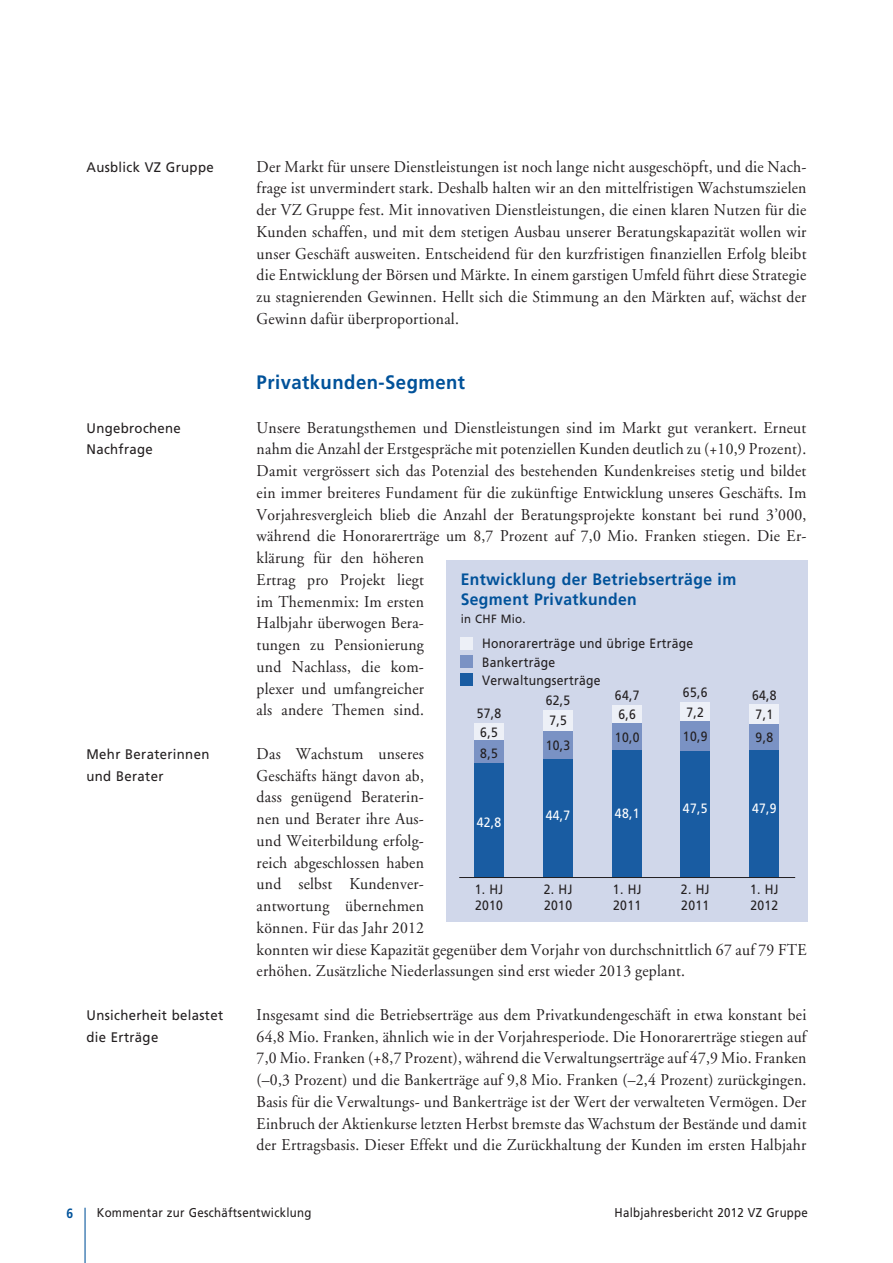
<style>
.page{position:relative;width:893px;height:1263px;background:#fff}
.page>*{position:absolute;margin:0;border:0;box-sizing:border-box;transform-origin:0 0}
.t1{font:700 19.5px "Frutiger LT";letter-spacing:.025em;color:#01529a;scale:.95 1}
.t2{font:16.5px/21.8px "Adobe Garamond";letter-spacing:.015em;color:#231f20;text-align:justify;scale:.95 1}
.t3{font:700 16.5px/19.8px "Frutiger LT";letter-spacing:.025em;color:#01529a;scale:.95 1}
.t4{font:13.8px/21.8px "Frutiger";letter-spacing:.025em;color:#231f20;scale:.95 1}
.t5{font:13.5px/16.2px "Frutiger LT";letter-spacing:.025em;color:#231f20;scale:.9 1}
.t6{font:13.5px "Frutiger LT";letter-spacing:.025em;color:#fff;scale:.9 1}
.t7{font:700 13.5px "Frutiger LT";color:#01529a;scale:.9 1}
.t8{font:12.75px "Frutiger LT";letter-spacing:.025em;color:#231f20;scale:.9 1}
.t9{font:12px "Frutiger LT";letter-spacing:.025em;color:#231f20;scale:.95 1}
</style>
<div class="page">
<hr style="left:85px;top:1208px;width:1px;height:55px;background:#01529a">
<div style="left:446px;top:560px;width:362px;height:362px;background:#d0d7ea"></div>
<div style="left:460px;top:637px;width:13px;height:13px;background:#edf0f7"></div>
<div style="left:460px;top:655px;width:13px;height:13px;background:#7a92c4"></div>
<div style="left:460px;top:673px;width:13px;height:13px;background:#195ca2"></div>
<div style="left:543px;top:710px;width:30px;height:168px;background:#edf0f7"></div>
<div style="left:543px;top:758px;width:30px;height:120px;background:#195ca2"></div>
<div style="left:543px;top:731px;width:30px;height:27px;background:#7a92c4"></div>
<div style="left:612px;top:705px;width:30px;height:173px;background:#edf0f7"></div>
<div style="left:612px;top:749px;width:30px;height:129px;background:#195ca2"></div>
<div style="left:612px;top:723px;width:30px;height:26px;background:#7a92c4"></div>
<div style="left:474px;top:723px;width:30px;height:155px;background:#edf0f7"></div>
<div style="left:474px;top:763px;width:30px;height:115px;background:#195ca2"></div>
<div style="left:474px;top:741px;width:30px;height:22px;background:#7a92c4"></div>
<div style="left:680px;top:702px;width:30px;height:176px;background:#edf0f7"></div>
<div style="left:680px;top:751px;width:30px;height:127px;background:#195ca2"></div>
<div style="left:680px;top:722px;width:30px;height:29px;background:#7a92c4"></div>
<div style="left:749px;top:705px;width:30px;height:173px;background:#edf0f7"></div>
<div style="left:749px;top:750px;width:30px;height:128px;background:#195ca2"></div>
<div style="left:749px;top:724px;width:30px;height:26px;background:#7a92c4"></div>
<hr style="left:459px;top:877px;width:336px;height:1px;background:#231f20">
<p class="t4" style="left:87px;top:156px;width:135px">Ausblick VZ Gruppe</p>
<p class="t4" style="left:87px;top:417px;width:101px">Ungebrochene<br>Nachfrage</p>
<p class="t4" style="left:87px;top:743px;width:131px">Mehr Beraterinnen und Berater</p>
<p class="t4" style="left:87px;top:1004px;width:145px">Unsicherheit belastet die Erträge</p>
<p class="t2" style="left:257px;top:156px;width:580px">Der Markt für unsere Dienstleistungen ist noch lange nicht ausgeschöpft, und die Nach&shy;frage ist unvermindert stark. Deshalb halten wir an den mittelfristigen Wachstumszielen der VZ Gruppe fest. Mit innovativen Dienstleistungen, die einen klaren Nutzen für die Kunden schaffen, und mit dem stetigen Ausbau unserer Beratungskapazität wollen wir unser Geschäft ausweiten. Entscheidend für den kurzfristigen finanziellen Erfolg bleibt die Entwicklung der Börsen und Märkte. In einem garstigen Umfeld führt diese Strategie zu stagnierenden Gewinnen. Hellt sich die Stimmung an den Märkten auf, wächst der Gewinn dafür überproportional.</p>
<p class="t1" style="left:257px;top:371px;width:221px">Privatkunden-Segment</p>
<p class="t2" style="left:257px;top:417px;width:580px;text-align:left">Unsere Beratungsthemen und Dienstleistungen sind im Markt gut verankert. Erneut nahm die Anzahl der Erstgespräche mit potenziellen Kunden deutlich zu (+10,9 Prozent).<br>Damit vergrössert sich das Potenzial des bestehenden Kundenkreises stetig und bildet ein immer breiteres Fundament für die zukünftige Entwicklung unseres Geschäfts. Im Vorjahresvergleich blieb die Anzahl der Beratungsprojekte konstant bei rund 3’000, während die Honorarerträge um 8,7 Prozent auf 7,0 Mio. Franken stiegen. Die Er&shy;klärung für den höheren<br>Ertrag pro Projekt liegt<br>im Themenmix: Im ersten<br>Halbjahr überwogen Bera-<br>tungen zu Pensionierung<br>und Nachlass, die kom-<br>plexer und umfangreicher<br>als andere Themen sind.</p>
<p class="t2" style="left:257px;top:743px;width:580px;text-align:left">Das Wachstum unseres<br>Geschäfts hängt davon ab,<br>dass genügend Beraterin-<br>nen und Berater ihre Aus-<br>und Weiterbildung erfolg-<br>reich abgeschlossen haben<br>und selbst Kundenver-<br>antwortung übernehmen<br>können. Für das Jahr 2012<br>konnten wir diese Kapazität gegenüber dem Vorjahr von durchschnittlich 67 auf 79 FTE erhöhen. Zusätzliche Niederlassungen sind erst wieder 2013 geplant.</p>
<p class="t2" style="left:257px;top:1004px;width:580px">Insgesamt sind die Betriebserträge aus dem Privatkundengeschäft in etwa konstant bei 64,8 Mio. Franken, ähnlich wie in der Vorjahresperiode. Die Honorarerträge stiegen auf 7,0 Mio. Franken (+8,7 Prozent), während die Verwaltungserträge auf 47,9 Mio. Franken (–0,3 Prozent) und die Bankerträge auf 9,8 Mio. Franken (–2,4 Prozent) zurückgingen.<br>Basis für die Verwaltungs- und Bankerträge ist der Wert der verwalteten Vermögen. Der Einbruch der Aktienkurse letzten Herbst bremste das Wachstum der Bestände und damit der Ertragsbasis. Dieser Effekt und die Zurückhaltung der Kunden im ersten Halbjahr</p>
<p class="t3" style="left:461px;top:569px;width:292px">Entwicklung der Betriebserträge im<br>Segment Privatkunden</p>
<p class="t9" style="left:461px;top:612px;width:70px">in CHF Mio.</p>
<p class="t5" style="left:482px;top:635px;width:236px;line-height:18.1px">Honorarerträge und übrige Erträge<br>Bankerträge<br>Verwaltungserträge</p>
<p class="t5" style="left:683px;top:682px;width:29px;line-height:20.5px">65,6<br>7,2</p>
<p class="t5" style="left:615px;top:685px;width:29px;line-height:19.4px">64,7<br>6,6</p>
<p class="t5" style="left:752px;top:685px;width:29px;line-height:19.4px">64,8<br>7,1</p>
<p class="t5" style="left:546px;top:691px;width:29px;line-height:19.6px">62,5<br>7,5</p>
<p class="t5" style="left:477px;top:704px;width:29px;line-height:19.4px">57,8<br>6,5</p>
<p class="t5" style="left:683px;top:728px;width:29px">10,9</p>
<p class="t5" style="left:615px;top:729px;width:29px">10,0</p>
<p class="t5" style="left:756px;top:729px;width:21px">9,8</p>
<p class="t5" style="left:546px;top:737px;width:29px">10,3</p>
<p class="t5" style="left:480px;top:745px;width:21px">8,5</p>
<p class="t6" style="left:752px;top:800px;width:29px">47,9</p>
<p class="t6" style="left:683px;top:800px;width:29px">47,5</p>
<p class="t6" style="left:615px;top:805px;width:29px">48,1</p>
<p class="t6" style="left:546px;top:808px;width:29px">44,7</p>
<p class="t6" style="left:477px;top:814px;width:29px">42,8</p>
<p class="t5" style="left:475px;top:881px;width:33px">1. HJ<br>2010</p>
<p class="t5" style="left:681px;top:881px;width:33px">2. HJ<br>2011</p>
<p class="t5" style="left:750px;top:881px;width:33px">1. HJ<br>2012</p>
<p class="t5" style="left:544px;top:881px;width:33px">2. HJ<br>2010</p>
<p class="t5" style="left:613px;top:881px;width:33px">1. HJ<br>2011</p>
<p class="t7" style="left:67px;top:1205px;width:9px">6</p>
<p class="t8" style="left:97px;top:1205px;width:240px">Kommentar zur Geschäftsentwicklung</p>
<p class="t8" style="left:614px;top:1205px;width:217px">Halbjahresbericht 2012 VZ Gruppe</p>
</div>
